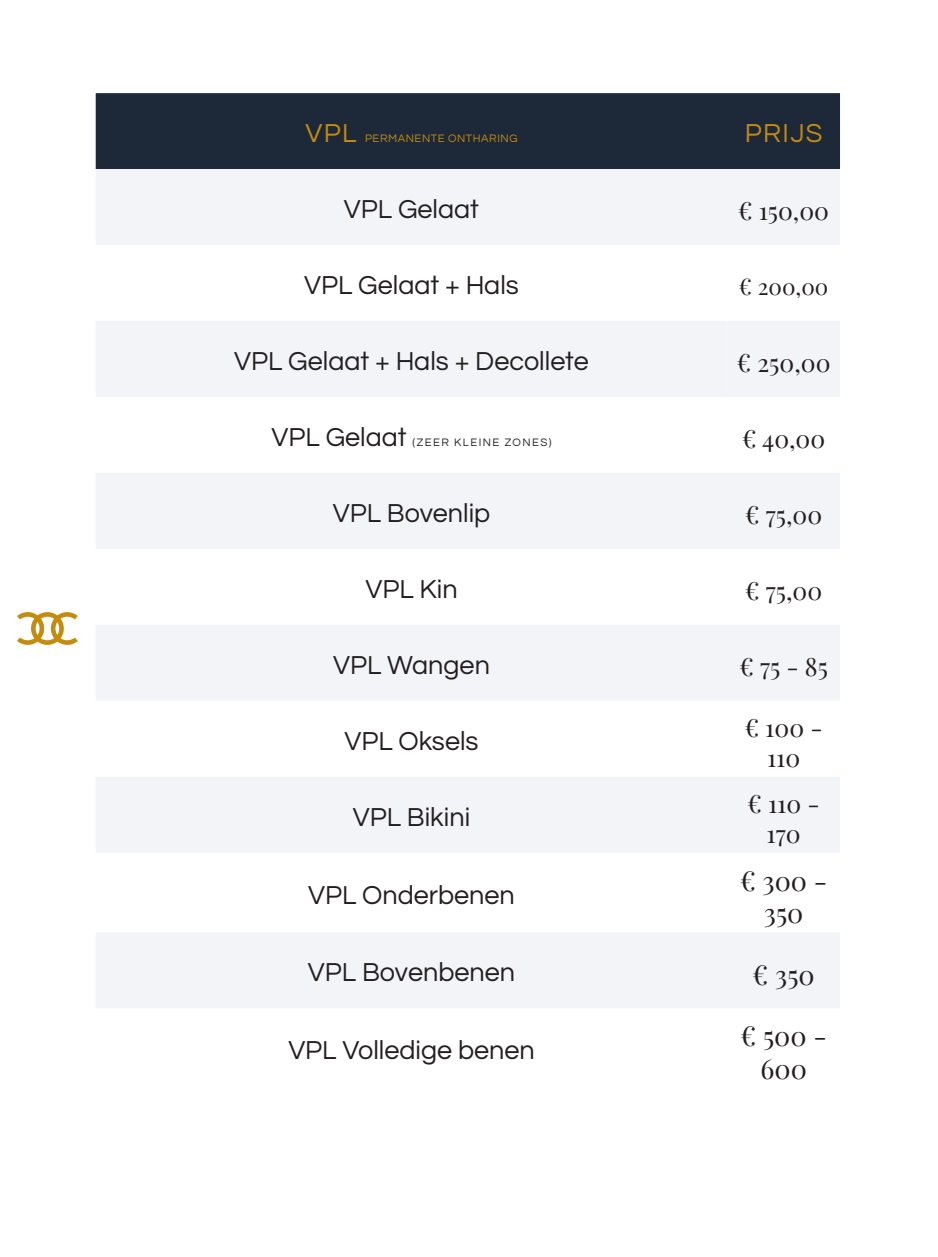
<style>
.page{position:relative;width:938px;height:1257px;background:#fff}
.page>*{position:absolute;margin:0;border:0;box-sizing:border-box;transform-origin:0 0}
.t1{font:27px "Questrial";color:#231f20}
.t2{font:27px/32.4px "Playfair Display";color:#231f20;text-align:center}
.t3{font:27px "Questrial";letter-spacing:.05em;color:#c48c0f}
.t4{font:24.75px/29.7px "Playfair Display";color:#231f20;text-align:center}
.t5{font:22.5px "Playfair Display";color:#231f20}
.t6{font:11.25px "Questrial";letter-spacing:.05em;color:#c48c0f}
.t7{font:11.25px "Questrial";letter-spacing:.13em;color:#231f20}
</style>
<div class="page">
<svg style="left:17px;top:612px;width:61px;height:33px"></svg>
<div style="left:96px;top:93px;width:744px;height:76px;background:#1d2938"></div>
<div style="left:96px;top:169px;width:744px;height:76px;background:#f2f4f7"></div>
<svg style="left:96px;top:321px;width:744px;height:687px;fill:#f2f4f7"></svg>
<p class="t3" style="left:305px;top:120px;width:53px">VPL</p>
<p class="t6" style="left:365px;top:133px;width:154px">PERMANENTE ONTHARING</p>
<p class="t3" style="left:745px;top:120px;width:79px">PRIJS</p>
<p class="t1" style="left:344px;top:196px;width:137px">VPL Gelaat</p>
<p class="t4" style="left:738px;top:194px;width:92px">€ 150,00</p>
<p class="t1" style="left:304px;top:272px;width:216px">VPL Gelaat + Hals</p>
<p class="t5" style="left:739px;top:269px;width:91px">€ 200,00</p>
<p class="t1" style="left:234px;top:348px;width:356px">VPL Gelaat + Hals + Decollete</p>
<p class="t4" style="left:736px;top:346px;width:95px">€ 250,00</p>
<p class="t1" style="left:271px;top:424px;width:137px">VPL Gelaat</p>
<p class="t7" style="left:412px;top:437px;width:140px">(ZEER KLEINE ZONES)</p>
<p class="t4" style="left:742px;top:422px;width:85px">€ 40,00</p>
<p class="t1" style="left:333px;top:500px;width:159px">VPL Bovenlip</p>
<p class="t4" style="left:745px;top:498px;width:79px">€ 75,00</p>
<p class="t1" style="left:365px;top:576px;width:94px">VPL Kin</p>
<p class="t4" style="left:745px;top:574px;width:79px">€ 75,00</p>
<p class="t1" style="left:333px;top:651px;width:158px">VPL Wangen</p>
<p class="t4" style="left:739px;top:650px;width:90px">€ 75 - 85</p>
<p class="t1" style="left:344px;top:727px;width:136px">VPL Oksels</p>
<p class="t4" style="left:744px;top:711px;width:79px">€ 100 -<br>110</p>
<p class="t1" style="left:353px;top:803px;width:119px">VPL Bikini</p>
<p class="t4" style="left:747px;top:787px;width:74px">€ 110 -<br>170</p>
<p class="t1" style="left:308px;top:881px;width:208px">VPL Onderbenen</p>
<p class="t2" style="left:740px;top:862px;width:89px">€ 300 -<br>350</p>
<p class="t1" style="left:308px;top:959px;width:209px">VPL Bovenbenen</p>
<p class="t2" style="left:752px;top:956px;width:64px">€ 350</p>
<p class="t1" style="left:288px;top:1037px;width:248px">VPL Volledige benen</p>
<p class="t2" style="left:740px;top:1017px;width:88px">€ 500 -<br>600</p>
</div>
